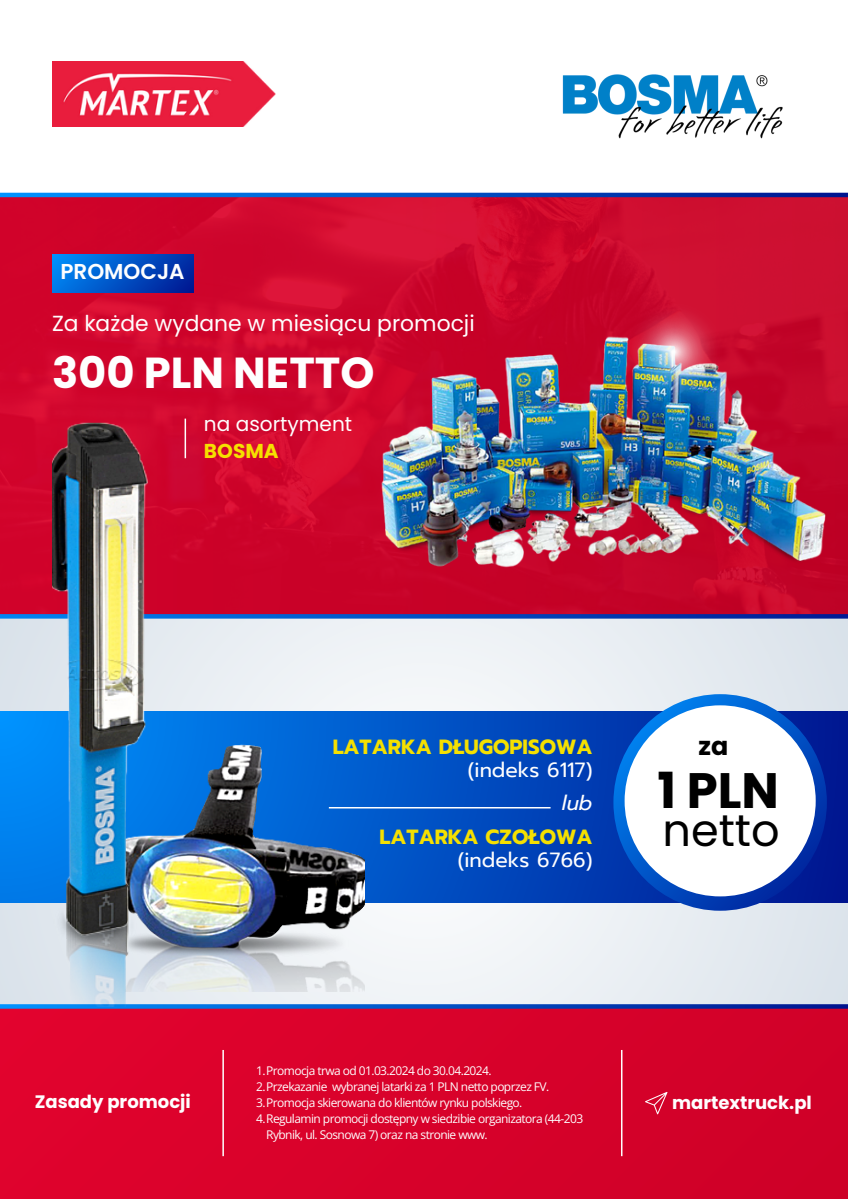
<style>
.page{position:relative;width:848px;height:1199px;background:#fff}
.page>*{position:absolute;margin:0;border:0;box-sizing:border-box;transform-origin:0 0}
.t1{font:700 49.8px "Poppins";color:#000}
.t2{font:44.6px "Poppins";color:#000}
.t3{font:700 43.4px "Poppins";color:#fefefe}
.t4{font:700 25.4px "Poppins";color:#000}
.t5{font:21.8px "Poppins";color:#fefefe}
.t6{font:600 21.6px "Poppins";color:#fefefe}
.t7{font:700 20.4px "Prompt";color:#f5e000}
.t8{font:20.4px "Prompt";color:#fefefe}
.t9{font:italic 20.4px "Prompt";color:#fff}
.t10{font:20px/27px "Poppins";color:#fefefe}
.t11{font:700 18px "Poppins";color:#fefefe}
.t12{font:12px/16px "Open Sans";letter-spacing:-.045em;color:#fefefe}
.s1{font-weight:700;color:#f5e000}
</style>
<div class="page">
<img style="left:52px;top:62px;width:223px;height:64px">
<img style="left:0;top:197px;width:847px;height:416px">
<svg style="left:0;top:193px;width:848px;height:4px;background:#0066d6"></svg>
<svg style="left:0;top:618px;width:848px;height:414px;fill:#eaeff3"></svg>
<div style="left:0;top:1006px;width:847px;height:192px;background:#d8022b"></div>
<hr style="left:222px;top:1050px;width:2px;height:106px;background:#fefefe">
<hr style="left:621px;top:1050px;width:1px;height:106px;background:#fefefe">
<svg style="left:0;top:614px;width:362px;height:4px"></svg>
<div style="left:52px;top:254px;width:141px;height:38px;background:linear-gradient(to right,#0087f3,#00229b)"></div>
<svg style="left:0;top:1004px;width:848px;height:4px;background:#0b58c6"></svg>
<hr style="left:184px;top:418px;width:2px;height:40px;background:#fff">
<svg style="left:645px;top:1092px;width:22px;height:22px"></svg>
<img style="left:533px;top:74px;width:279px;height:132px">
<img style="left:362px;top:301px;width:486px;height:332px">
<img style="left:621px;top:299px;width:104px;height:104px">
<svg style="left:0;top:711px;width:847px;height:191px;background:#004cc0"></svg>
<svg style="left:613px;top:694px;width:213px;height:216px;background:#0656c6"></svg>
<img style="left:624px;top:705px;width:191px;height:191px;border-radius:50%">
<img style="left:148px;top:621px;width:217px;height:371px">
<img style="left:52px;top:418px;width:96px;height:588px">
<hr style="left:329px;top:807px;width:221px;height:1px;background:#fff">
<p class="t6" style="left:60px;top:257px;width:126px">PROMOCJA</p>
<h5 class="t5" style="left:52px;top:308px;width:424px">Za każde wydane w miesiącu promocji</h5>
<p class="t3" style="left:52px;top:343px;width:324px">300 PLN NETTO</p>
<p class="t10" style="left:204px;top:410px;width:150px">na asortyment<br><span class="s1">BOSMA</span></p>
<h3 class="t7" style="left:333px;top:731px;width:261px">LATARKA DŁUGOPISOWA</h3>
<h3 class="t8" style="left:468px;top:755px;width:126px">(indeks 6117)</h3>
<p class="t9" style="left:562px;top:788px;width:32px">lub</p>
<h3 class="t7" style="left:379px;top:821px;width:214px">LATARKA CZOŁOWA</h3>
<h3 class="t8" style="left:457px;top:844px;width:136px">(indeks 6766)</h3>
<p class="t4" style="left:698px;top:728px;width:31px">za</p>
<p class="t1" style="left:657px;top:756px;width:123px">1 PLN</p>
<p class="t2" style="left:662px;top:799px;width:119px">netto</p>
<h3 class="t11" style="left:35px;top:1088px;width:158px">Zasady promocji</h3>
<p class="t12" style="left:256px;top:1062px;width:237px">1.Promocja trwa od 01.03.2024 do 30.04.2024.</p>
<p class="t12" style="left:256px;top:1078px;width:295px">2.Przekazanie wybranej latarki za 1 PLN netto poprzez FV.</p>
<h4 class="t12" style="left:256px;top:1094px;width:268px">3.Promocja skierowana do klientów rynku polskiego.</h4>
<h1 class="t12" style="left:266px;top:1110px;width:318px;text-indent:-10px">4.Regulamin promocji dostępny w siedzibie organizatora (44-203<br>Rybnik, ul. Sosnowa 7) oraz na stronie www.</h1>
<p class="t11" style="left:672px;top:1089px;width:141px">martextruck.pl</p>
</div>
